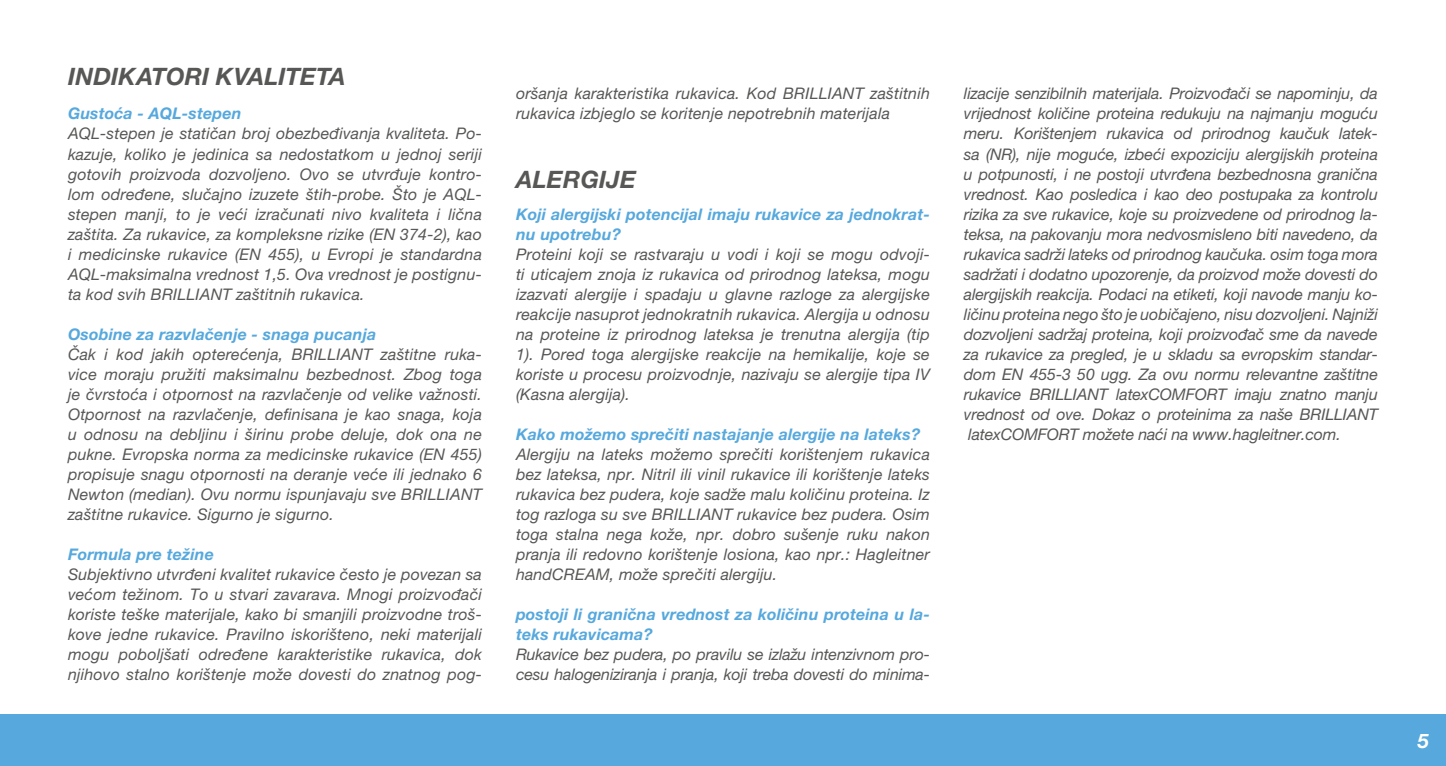
<style>
.page{position:relative;width:1446px;height:766px;background:#fff}
.page>*{position:absolute;margin:0;border:0;box-sizing:border-box;transform-origin:0 0}
.t1{font:italic 700 24px "Helvetica Neue LT Pro";letter-spacing:.005em;color:#575756}
.t2{font:italic 700 20px "Helvetica Neue LT Pro";color:#fff}
.t3{font:italic 16px/20px "Helvetica Neue LT Pro";letter-spacing:.01em;color:#575756;text-align:justify}
.t4{font:italic 700 16px/20px "Helvetica Neue LT Pro";letter-spacing:.01em;color:#56a8dd}
.t5{font:italic 16px/20px "Helvetica Neue LT Pro";letter-spacing:-.01em;color:#575756}
</style>
<div class="page">
<div style="left:0;top:714px;width:1446px;height:51px;background:#56a8dd"></div>
<h1 class="t1" style="left:68px;top:62px;width:279px">INDIKATORI KVALITETA</h1>
<p class="t4" style="left:68px;top:103px;width:175px">Gustoća - AQL-stepen</p>
<p class="t3" style="left:68px;top:123px;width:415px">AQL-stepen je statičan broj obezbeđivanja kvaliteta. Po&shy;kazuje, koliko je jedinica sa nedostatkom u jednoj seriji gotovih proizvoda dozvoljeno. Ovo se utvrđuje kontro&shy;lom određene, slučajno izuzete štih-probe. Što je AQL&shy;stepen manji, to je veći izračunati nivo kvaliteta i lična zaštita. Za rukavice, za kompleksne rizike (EN 374-2), kao i medicinske rukavice (EN 455), u Evropi je standardna AQL-maksimalna vrednost 1,5. Ova vrednost je postignu&shy;ta kod svih BRILLIANT zaštitnih rukavica.</p>
<p class="t4" style="left:68px;top:323px;width:310px">Osobine za razvlačenje - snaga pucanja</p>
<p class="t3" style="left:68px;top:343px;width:415px">Čak i kod jakih opterećenja, BRILLIANT zaštitne ruka&shy;vice moraju pružiti maksimalnu bezbednost. Zbog toga je čvrstoća i otpornost na razvlačenje od velike važnosti.<br>Otpornost na razvlačenje, definisana je kao snaga, koja u odnosu na debljinu i širinu probe deluje, dok ona ne pukne. Evropska norma za medicinske rukavice (EN 455) propisuje snagu otpornosti na deranje veće ili jednako 6<br>Newton (median). Ovu normu ispunjavaju sve BRILLIANT zaštitne rukavice. Sigurno je sigurno.</p>
<p class="t4" style="left:68px;top:543px;width:147px">Formula pre težine</p>
<p class="t3" style="left:68px;top:563px;width:415px">Subjektivno utvrđeni kvalitet rukavice često je povezan sa većom težinom. To u stvari zavarava. Mnogi proizvođači koriste teške materijale, kako bi smanjili proizvodne troš&shy;kove jedne rukavice. Pravilno iskorišteno, neki materijali mogu poboljšati određene karakteristike rukavica, dok njihovo stalno korištenje može dovesti do znatnog pog-</p>
<p class="t3" style="left:516px;top:83px;width:415px">oršanja karakteristika rukavica. Kod BRILLIANT zaštitnih rukavica izbjeglo se koritenje nepotrebnih materijala</p>
<h1 class="t1" style="left:516px;top:165px;width:122px">ALERGIJE</h1>
<p class="t4" style="left:516px;top:203px;width:415px">Koji alergijski potencijal imaju rukavice za jednokrat&shy;nu upotrebu?</p>
<p class="t3" style="left:516px;top:243px;width:415px">Proteini koji se rastvaraju u vodi i koji se mogu odvoji&shy;ti uticajem znoja iz rukavica od prirodnog lateksa, mogu izazvati alergije i spadaju u glavne razloge za alergijske reakcije nasuprot jednokratnih rukavica. Alergija u odnosu na proteine iz prirodnog lateksa je trenutna alergija (tip 1). Pored toga alergijske reakcije na hemikalije, koje se koriste u procesu proizvodnje, nazivaju se alergije tipa IV (Kasna alergija).</p>
<p class="t4" style="left:516px;top:423px;width:406px">Kako možemo sprečiti nastajanje alergije na lateks?</p>
<p class="t3" style="left:516px;top:443px;width:415px">Alergiju na lateks možemo sprečiti korištenjem rukavica bez lateksa, npr. Nitril ili vinil rukavice ili korištenje lateks rukavica bez pudera, koje sadže malu količinu proteina. Iz tog razloga su sve BRILLIANT rukavice bez pudera. Osim toga stalna nega kože, npr. dobro sušenje ruku nakon pranja ili redovno korištenje losiona, kao npr.: Hagleitner handCREAM, može sprečiti alergiju.</p>
<p class="t4" style="left:516px;top:603px;width:415px">postoji li granična vrednost za količinu proteina u la&shy;teks rukavicama?</p>
<p class="t5" style="left:516px;top:643px;width:415px">Rukavice bez pudera, po pravilu se izlažu intenzivnom pro&shy;cesu halogeniziranja i pranja, koji treba dovesti do minima-</p>
<p class="t3" style="left:964px;top:83px;width:415px">lizacije senzibilnih materijala. Proizvođači se napominju, da vrijednost količine proteina redukuju na najmanju moguću meru. Korištenjem rukavica od prirodnog kaučuk latek&shy;sa (NR), nije moguće, izbeći expoziciju alergijskih proteina u potpunosti, i ne postoji utvrđena bezbednosna granična vrednost. Kao posledica i kao deo postupaka za kontrolu rizika za sve rukavice, koje su proizvedene od prirodnog la&shy;teksa, na pakovanju mora nedvosmisleno biti navedeno, da rukavica sadrži lateks od prirodnog kaučuka. osim toga mora sadržati i dodatno upozorenje, da proizvod može dovesti do alergijskih reakcija. Podaci na etiketi, koji navode manju ko&shy;ličinu proteina nego što je uobičajeno, nisu dozvoljeni. Najniži dozvoljeni sadržaj proteina, koji proizvođač sme da navede za rukavice za pregled, je u skladu sa evropskim standar&shy;dom EN 455-3 50 ugg. Za ovu normu relevantne zaštitne rukavice BRILLIANT latexCOMFORT imaju znatno manju vrednost od ove. Dokaz o proteinima za naše BRILLIANT latexCOMFORT možete naći na www.hagleitner.com.</p>
<p class="t2" style="left:1418px;top:727px;width:13px">5</p>
</div>
